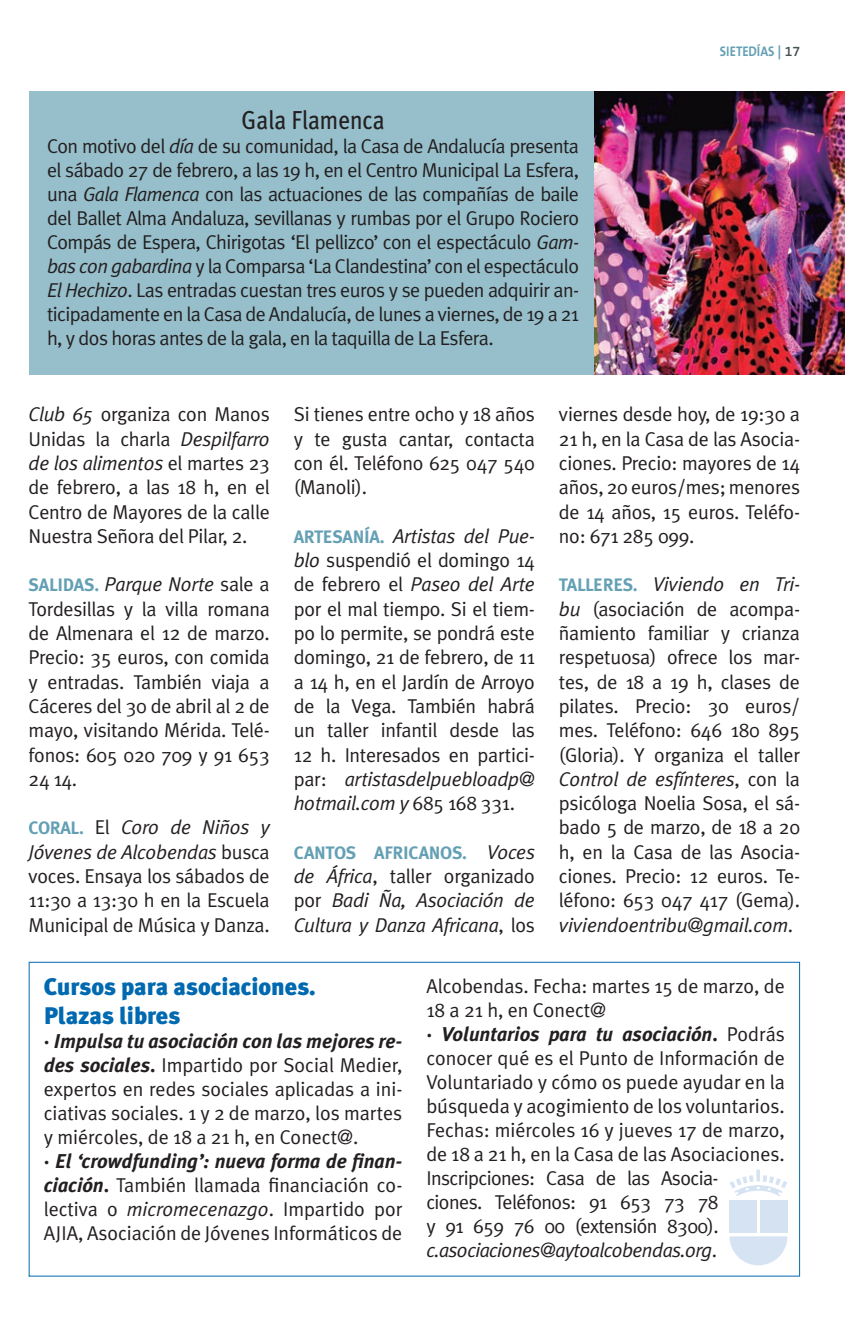
<style>
.page{position:relative;width:845px;height:1321px;background:#fff}
.page>*{position:absolute;margin:0;border:0;box-sizing:border-box;transform-origin:0 0}
.t1{font:26px "Meta Plus";color:#231f20;scale:.9 1}
.t2{font:900 24px/28.8px "Meta Plus";letter-spacing:-.005em;color:#0169b0}
.t3{font:20px/24.2px "Meta Plus Normal";letter-spacing:-.015em;color:#231f20;text-align:justify}
.t4{font:italic 700 20px "Meta Plus";letter-spacing:-.005em;color:#231f20}
.t5{font:italic 20px/24.2px "Meta Plus Normal";letter-spacing:-.015em;color:#231f20;text-align:justify}
.t6{font:700 18px "Meta Plus";letter-spacing:-.015em;color:#64a0b4}
.t7{font:700 14px "The Sans B7";color:#64a0b4;scale:.9 1}
.s1{font-style:italic}
.s2{font-family:"The Sans B6";font-weight:600;color:#475354}
.s3{font-family:"Meta Plus";font-weight:700;font-size:18px;color:#64a0b4}
.s4{font-family:"Meta Plus Normal";font-weight:400;font-style:italic;font-size:20px;color:#231f20}
.s5{font-style:normal}
.s6{font-family:"Meta Plus";font-weight:700;font-style:italic}
.s7{font-family:"Meta Plus";font-weight:700}
.s8{font-family:"Meta Plus Normal";font-weight:400;font-style:normal}
</style>
<div class="page">
<svg style="left:29px;top:961px;width:771px;height:315px"></svg>
<div style="left:729px;top:1200px;width:27px;height:32px;background:#d6e3f3"></div>
<svg style="left:756px;top:1169px;width:4px;height:6px"></svg>
<svg style="left:729px;top:1175px;width:58px;height:21px"></svg>
<svg style="left:729px;top:1236px;width:58px;height:29px"></svg>
<div style="left:760px;top:1200px;width:27px;height:32px;background:#d4e2f2"></div>
<div style="left:29px;top:91px;width:596px;height:283px;background:#96bfcb"></div>
<img style="left:594px;top:91px;width:251px;height:283px">
<h1 class="t1" style="left:241px;top:105px;width:161px">Gala Flamenca</h1>
<p class="t3" style="left:47px;top:134px;width:533px">Con motivo del <span class="s1">día</span> de su comunidad, la Casa de Andalucía presenta el sábado 27 de febrero, a las 19 h, en el Centro Municipal La Esfera, una <span class="s1">Gala Flamenca</span> con las actuaciones de las compañías de baile del Ballet Alma Andaluza, sevillanas y rumbas por el Grupo Rociero Compás de Espera, Chirigotas ‘El pellizco’ con el espectáculo <span class="s1">Gam&shy;bas con gabardina</span> y la Comparsa ‘La Clandestina’ con el espectáculo <span class="s1">El Hechizo</span>. Las entradas cuestan tres euros y se pueden adquirir an&shy;ticipadamente en la Casa de Andalucía, de lunes a viernes, de 19 a 21 h, y dos horas antes de la gala, en la taquilla de La Esfera.</p>
<p class="t7" style="left:719px;top:44px;width:91px">SIETEDÍAS | <span class="s2">17</span></p>
<p class="t3" style="left:29px;top:402px;width:243px"><span class="s1">Club 65</span> organiza con Manos Unidas la charla <span class="s1">Despilfarro de los alimentos</span> el martes 23 de febrero, a las 18 h, en el Centro de Mayores de la calle Nuestra Señora del Pilar, 2.</p>
<p class="t3" style="left:29px;top:572px;width:243px"><span class="s3">SALIDAS.</span> <span class="s1">Parque Norte</span> sale a Tordesillas y la villa romana de Almenara el 12 de marzo.<br>Precio: 35 euros, con comida y entradas. También viaja a Cáceres del 30 de abril al 2 de mayo, visitando Mérida. Telé&shy;fonos: 605 020 709 y 91 653<br>24 14.</p>
<p class="t3" style="left:29px;top:815px;width:243px"><span class="s3">CORAL.</span> El <span class="s1">Coro de Niños y Jóvenes de Alcobendas</span> busca voces. Ensaya los sábados de 11:30 a 13:30 h en la Escuela Municipal de Música y Danza.</p>
<p class="t3" style="left:294px;top:402px;width:243px">Si tienes entre ocho y 18 años y te gusta cantar, contacta con él. Teléfono 625 047 540 (Manoli).</p>
<p class="t3" style="left:294px;top:523px;width:243px"><span class="s3">ARTESANÍA.</span> <span class="s1">Artistas del Pue&shy;blo</span> suspendió el domingo 14 de febrero el <span class="s1">Paseo del Arte </span>por el mal tiempo. Si el tiem&shy;po lo permite, se pondrá este domingo, 21 de febrero, de 11 a 14 h, en el Jardín de Arroyo de la Vega. También habrá un taller infantil desde las 12 h. Interesados en partici&shy;par: <span class="s1">artistasdelpuebloadp@ hotmail.com y</span> 685 168 331.</p>
<p class="t6" style="left:294px;top:842px;width:243px">CANTOS AFRICANOS. <span class="s4">Voces</span></p>
<p class="t5" style="left:294px;top:863px;width:242px">de África<span class="s5">, taller organizado por</span> Badi Ña, Asociación de Cultura y Danza Africana<span class="s5">, los</span></p>
<p class="t3" style="left:559px;top:402px;width:243px">viernes desde hoy, de 19:30 a 21 h, en la Casa de las Asocia&shy;ciones. Precio: mayores de 14 años, 20 euros/mes; menores de 14 años, 15 euros. Teléfo&shy;no: 671 285 099.</p>
<p class="t3" style="left:559px;top:572px;width:243px"><span class="s3">TALLERES.</span> <span class="s1">Viviendo en Tri&shy;bu</span> (asociación de acompa&shy;ñamiento familiar y crianza respetuosa) ofrece los mar&shy;tes, de 18 a 19 h, clases de pilates. Precio: 30 euros/ mes. Teléfono: 646 180 895 (Gloria). Y organiza el taller <span class="s1">Control de esfínteres</span>, con la psicóloga Noelia Sosa, el sá&shy;bado 5 de marzo, de 18 a 20 h, en la Casa de las Asocia&shy;ciones. Precio: 12 euros. Te&shy;léfono: 653 047 417 (Gema). <span class="s1">viviendoentribu@gmail.com</span>.</p>
<p class="t2" style="left:44px;top:972px;width:273px">Cursos para asociaciones.<br>Plazas libres</p>
<p class="t4" style="left:44px;top:1029px;width:360px"><span class="s5">·</span> Impulsa tu asociación con las mejores re-</p>
<p class="t3" style="left:44px;top:1052px;width:360px"><span class="s6">des sociales</span><span class="s7">.</span> Impartido por Social Medier, expertos en redes sociales aplicadas a ini&shy;ciativas sociales. 1 y 2 de marzo, los martes y miércoles, de 18 a 21 h, en Conect@.</p>
<p class="t4" style="left:44px;top:1149px;width:360px"><span class="s5">·</span> El ‘crowdfunding’: nueva forma de finan-</p>
<p class="t3" style="left:44px;top:1172px;width:360px"><span class="s6">ciación</span><span class="s7">.</span> También llamada financiación co&shy;lectiva o <span class="s1">micromecenazgo</span>. Impartido por AJIA, Asociación de Jóvenes Informáticos de</p>
<p class="t3" style="left:426px;top:973px;width:360px">Alcobendas. Fecha: martes 15 de marzo, de<br>18 a 21 h, en Conect@</p>
<p class="t4" style="left:426px;top:1022px;width:360px"><span class="s5">·</span> Voluntarios para tu asociación<span class="s5">.</span> <span class="s8">Podrás</span></p>
<p class="t3" style="left:426px;top:1045px;width:360px;text-align:left">conocer qué es el Punto de Información de Voluntariado y cómo os puede ayudar en la búsqueda y acogimiento de los voluntarios.<br>Fechas: miércoles 16 y jueves 17 de marzo, de 18 a 21 h, en la Casa de las Asociaciones.<br>Inscripciones: Casa de las Asocia-<br>ciones. Teléfonos: 91 653 73 78<br>y 91 659 76 00 (extensión 8300). <span class="s1">c.asociaciones@aytoalcobendas.org</span>.</p>
</div>
